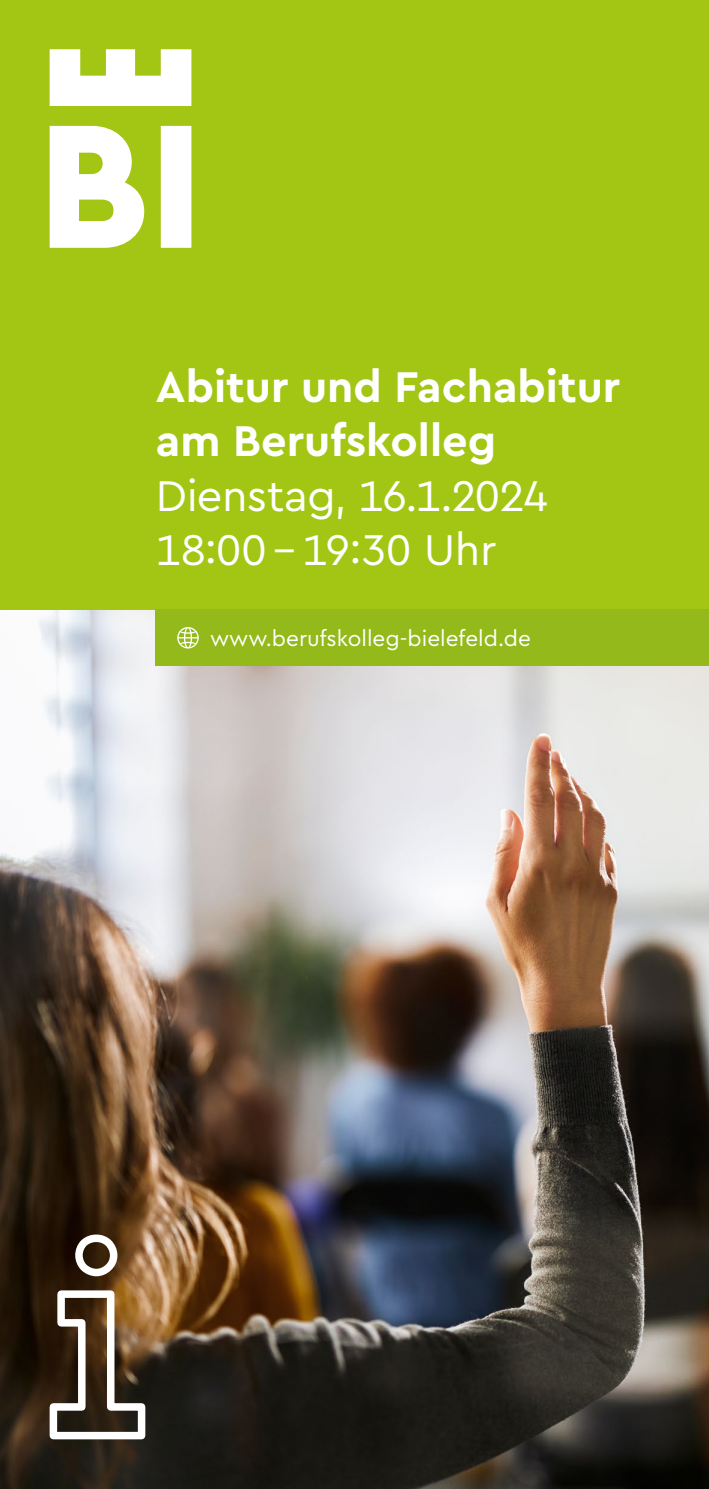
<style>
.page{position:relative;width:709px;height:1489px;background:#fff}
.page>*{position:absolute;margin:0;border:0;box-sizing:border-box;transform-origin:0 0}
.t1{font:700 45px/54px "Cera Bielefeld";color:#fff}
.t2{font:45px/54px "Cera Bielefeld";letter-spacing:-.015em;color:#fff}
.t3{font:22.5px "Cera Bielefeld";color:#fff}
</style>
<div class="page">
<img style="left:0;top:609px;width:709px;height:879px">
<div style="left:0;top:0;width:709px;height:609px;background:#a2c613"></div>
<div style="left:156px;top:609px;width:553px;height:57px;background:#93ba1a"></div>
<svg style="left:177px;top:627px;width:22px;height:21px"></svg>
<svg style="left:46px;top:1225px;width:103px;height:217px"></svg>
<svg style="left:50px;top:49px;width:141px;height:199px"></svg>
<p class="t1" style="left:156px;top:358px;width:466px">Abitur und Fachabitur am Berufskolleg</p>
<p class="t2" style="left:156px;top:467px;width:394px">Dienstag, 16.1.2024<br>18:00 – 19:30 Uhr</p>
<p class="t3" style="left:210px;top:623px;width:322px">www.berufskolleg-bielefeld.de</p>
</div>
